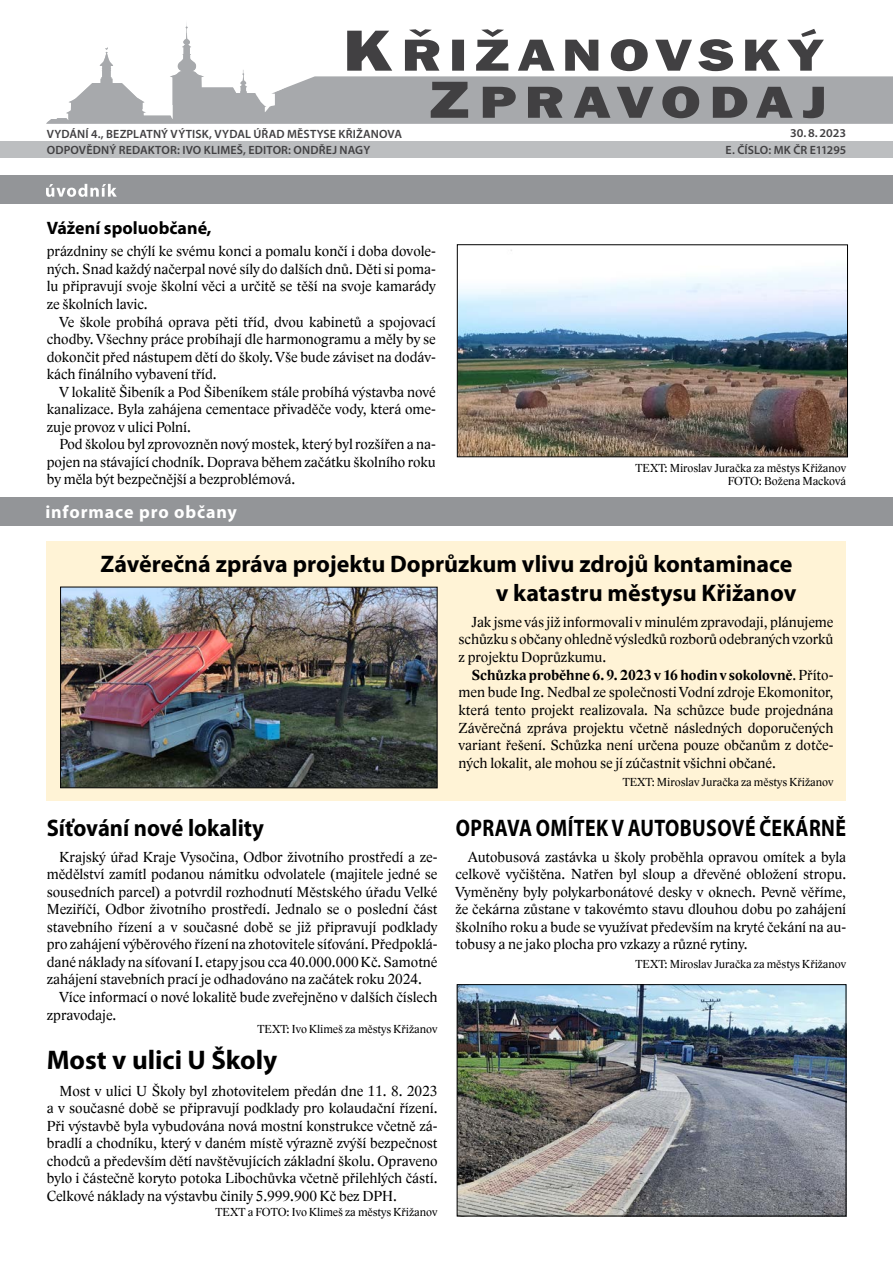
<style>
.page{position:relative;width:893px;height:1263px;background:#fff}
.page>*{position:absolute;margin:0;border:0;box-sizing:border-box;transform-origin:0 0}
.t1{font:700 27px "Myriad Pro";color:#000}
.t2{font:700 24px/28.8px "Myriad Pro";color:#000;text-align:right}
.t3{font:700 24px "Myriad Pro";letter-spacing:.02em;color:#000;scale:.83 1}
.t4{font:700 24px "Myriad Pro";color:#000;scale:.94 1}
.t5{font:700 18px "Myriad Pro";color:#000}
.t6{font:700 18px "Myriad Pro";letter-spacing:.05em;color:#fff}
.t7{font:15px/17.5px "Lido STF";color:#000;text-align:justify}
.t8{font:12px/13.2px "Lido STF";color:#000;text-align:right}
.t9{font:600 12px/16.5px "Myriad Pro";letter-spacing:.01em;color:#414042}
.t10{font:600 12px/16.5px "Myriad Pro";letter-spacing:.01em;color:#414042;text-align:right;scale:1.04 1}
.s1{font-weight:700}
</style>
<div class="page">
<svg style="left:46px;top:71px;width:847px;height:53px;fill:#a7a9ac"></svg>
<svg style="left:47px;top:23px;width:250px;height:99px"></svg>
<div style="left:0;top:141px;width:893px;height:17px;background:#bcbec0"></div>
<svg style="left:347px;top:29px;width:477px;height:42px"></svg>
<svg style="left:431px;top:82px;width:393px;height:36px;background:#79797c"></svg>
<div style="left:47px;top:541px;width:799px;height:260px;background:#fff3d6"></div>
<div style="left:0;top:175px;width:893px;height:28px;background:#939598"></div>
<svg style="left:46px;top:184px;width:71px;height:13px"></svg>
<img style="left:459px;top:250px;width:387px;height:205px">
<div style="left:457px;top:244px;width:391px;height:213px;border:1px solid #000"></div>
<img style="left:62px;top:589px;width:373px;height:197px">
<div style="left:60px;top:587px;width:377px;height:201px;border:1px solid #000"></div>
<div style="left:0;top:497px;width:893px;height:28px;background:#939598"></div>
<img style="left:459px;top:986px;width:385px;height:228px">
<div style="left:457px;top:984px;width:389px;height:232px;border:1px solid #000"></div>
<p class="t9" style="left:47px;top:125px;width:357px">VYDÁNÍ 4., BEZPLATNÝ VÝTISK, VYDAL ÚŘAD MĚSTYSE KŘIŽANOVA<br>ODPOVĚDNÝ REDAKTOR: IVO KLIMEŠ, EDITOR: ONDŘEJ NAGY</p>
<p class="t10" style="left:725px;top:125px;width:118px">30.8.2023<br>E. ČÍSLO: MK ČR E11295</p>
<p class="t5" style="left:47px;top:218px;width:166px">Vážení spoluobčané,</p>
<p class="t7" style="left:47px;top:243px;width:391px">prázdniny se chýlí ke svému konci a pomalu končí i doba dovole&shy;ných. Snad každý načerpal nové síly do dalších dnů. Děti si poma&shy;lu připravují svoje školní věci a určitě se těší na svoje kamarády ze školních lavic.</p>
<p class="t7" style="left:47px;top:313px;width:391px;text-indent:13px">Ve škole probíhá oprava pěti tříd, dvou kabinetů a spojovací chodby. Všechny práce probíhají dle harmonogramu a měly by se dokončit před nástupem dětí do školy. Vše bude záviset na dodáv&shy;kách finálního vybavení tříd.</p>
<p class="t7" style="left:47px;top:383px;width:391px;text-indent:13px">V lokalitě Šibeník a Pod Šibeníkem stále probíhá výstavba nové kanalizace. Byla zahájena cementace přivaděče vody, která ome&shy;zuje provoz v ulici Polní.</p>
<p class="t7" style="left:47px;top:436px;width:391px;text-indent:13px">Pod školou byl zprovozněn nový mostek, který byl rozšířen a na&shy;pojen na stávající chodník. Doprava během začátku školního roku by měla být bezpečnější a bezproblémová.</p>
<p class="t6" style="left:45px;top:502px;width:193px">informace pro občany</p>
<p class="t8" style="left:635px;top:461px;width:212px">TEXT: Miroslav Juračka za městys Křižanov<br>FOTO: Božena Macková</p>
<h2 class="t2" style="left:100px;top:550px;width:697px">Závěrečná zpráva projektu Doprůzkum vlivu zdrojů kontaminace v katastru městysu Křižanov</h2>
<p class="t7" style="left:459px;top:613px;width:376px;text-indent:13px">Jak jsme vás již informovali v minulém zpravodaji, plánujeme schůzku s občany ohledně výsledků rozborů odebraných vzorků z projektu Doprůzkumu.</p>
<p class="t7" style="left:459px;top:666px;width:376px;text-indent:13px"><span class="s1">Schůzka proběhne 6. 9. 2023 v 16 hodin v sokolovně</span>. Příto&shy;men bude Ing. Nedbal ze společnosti Vodní zdroje Ekomonitor, která tento projekt realizovala. Na schůzce bude projednána Závěrečná zpráva projektu včetně následných doporučených variant řešení. Schůzka není určena pouze občanům z dotče&shy;ných lokalit, ale mohou se jí zúčastnit všichni občané.</p>
<p class="t8" style="left:623px;top:776px;width:212px">TEXT: Miroslav Juračka za městys Křižanov</p>
<h2 class="t4" style="left:47px;top:814px;width:233px">Síťování nové lokality</h2>
<p class="t7" style="left:47px;top:848px;width:392px;text-indent:13px">Krajský úřad Kraje Vysočina, Odbor životního prostředí a ze&shy;mědělství zamítl podanou námitku odvolatele (majitele jedné se sousedních parcel) a potvrdil rozhodnutí Městského úřadu Velké Meziříčí, Odbor životního prostředí. Jednalo se o poslední část stavebního řízení a v současné době se již připravují podklady pro zahájení výběrového řízení na zhotovitele síťování. Předpoklá&shy;dané náklady na síťovaní I. etapy jsou cca 40.000.000 Kč. Samotné zahájení stavebních prací je odhadováno na začátek roku 2024.</p>
<p class="t7" style="left:47px;top:988px;width:392px;text-indent:13px">Více informací o nové lokalitě bude zveřejněno v dalších číslech zpravodaje.</p>
<p class="t8" style="left:258px;top:1022px;width:181px">TEXT: Ivo Klimeš za městys Křižanov</p>
<h1 class="t1" style="left:47px;top:1045px;width:232px">Most v ulici U Školy</h1>
<p class="t7" style="left:47px;top:1082px;width:392px;text-indent:13px">Most v ulici U Školy byl zhotovitelem předán dne 11. 8. 2023 a v současné době se připravují podklady pro kolaudační řízení.<br>Při výstavbě byla vybudována nová mostní konstrukce včetně zá&shy;bradlí a chodníku, který v daném místě výrazně zvýší bezpečnost chodců a především dětí navštěvujících základní školu. Opraveno bylo i částečně koryto potoka Libochůvka včetně přilehlých částí.<br>Celkové náklady na výstavbu činily 5.999.900 Kč bez DPH.</p>
<p class="t8" style="left:216px;top:1205px;width:223px">TEXT a FOTO: Ivo Klimeš za městys Křižanov</p>
<h2 class="t3" style="left:456px;top:814px;width:302px">Oprava om ítek v autobusov</h2>
<h2 class="t3" style="left:745px;top:814px;width:123px">é čekárně</h2>
<p class="t7" style="left:455px;top:848px;width:392px;text-indent:13px">Autobusová zastávka u školy proběhla opravou omítek a byla celkově vyčištěna. Natřen byl sloup a dřevěné obložení stropu.<br>Vyměněny byly polykarbonátové desky v oknech. Pevně věříme, že čekárna zůstane v takovémto stavu dlouhou dobu po zahájení školního roku a bude se využívat především na kryté čekání na au&shy;tobusy a ne jako plocha pro vzkazy a různé rytiny.</p>
<p class="t8" style="left:635px;top:957px;width:212px">TEXT: Miroslav Juračka za městys Křižanov</p>
</div>
